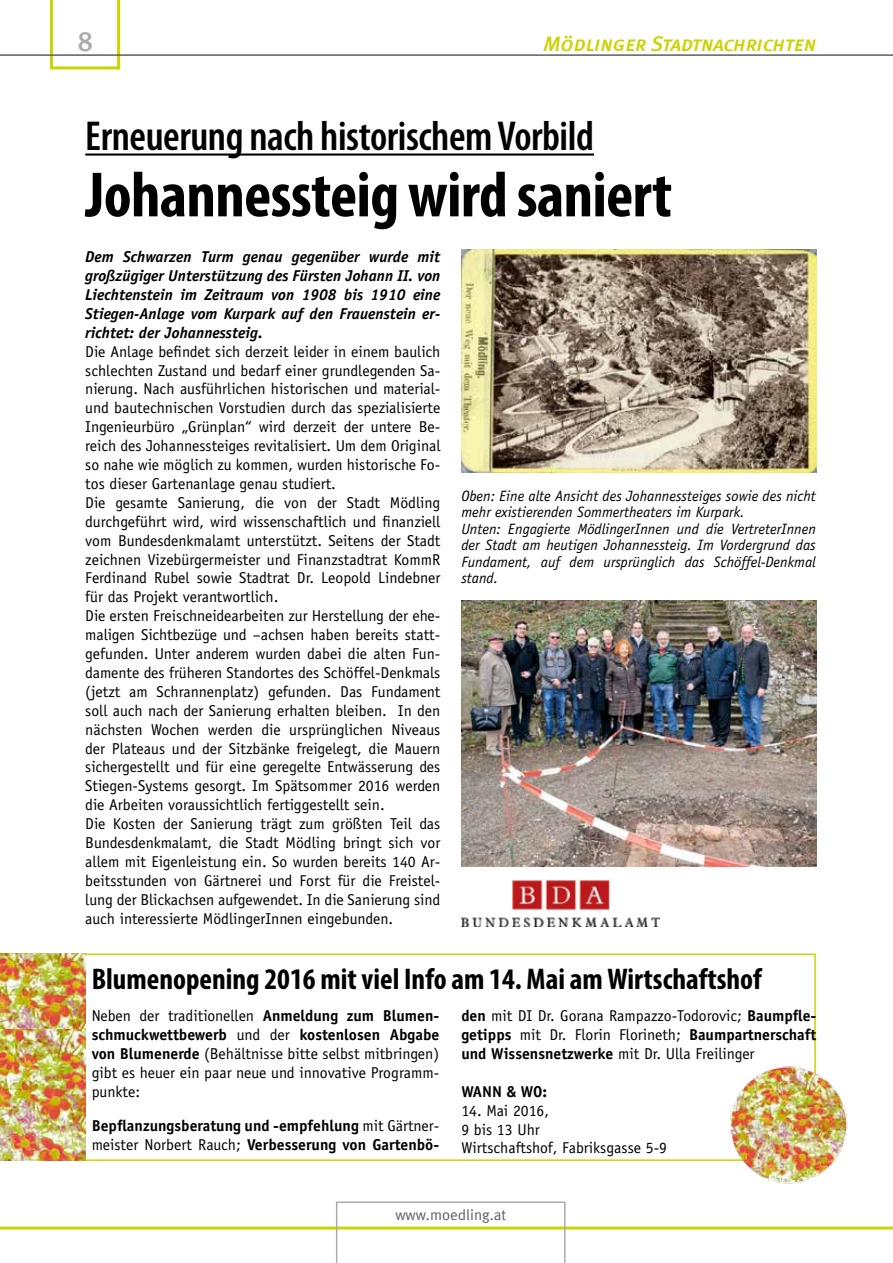
<style>
.page{position:relative;width:893px;height:1263px;background:#fff}
.page>*{position:absolute;margin:0;border:0;box-sizing:border-box;transform-origin:0 0}
.t1{font:700 condensed 64.5px "Myriad Pro";letter-spacing:-.01em;color:#000}
.t2{font:600 condensed 42px "Myriad Pro";letter-spacing:-.01em;color:#000}
.t3{font:700 condensed 30px "Myriad Pro";color:#000}
.t4{font:28.05px "Meta Medium LF";color:#ababac;scale:.96 1}
.t5{font:21px "Meta Medium Italic Caps";letter-spacing:-.01em;color:#cad400}
.t6{font:15.75px/18.9px "Officina Sans";color:#000}
.t7{font:italic 700 15.75px/18.9px "Officina Sans";color:#000;text-align:justify}
.t8{font:700 15.75px/18.9px "Officina Sans";color:#000}
.t9{font:italic 15px/16.5px "Officina Sans";color:#000}
.t10{font:15px "Meta Normal";color:#5f5e5e}
.s1{font-weight:700}
.s2{font-weight:400}
</style>
<div class="page">
<svg style="left:85px;top:953px;width:731px;height:208px"></svg>
<svg style="left:50px;top:0;width:70px;height:69px"></svg>
<hr style="left:0;top:54px;width:893px;height:2px;background:#5f5e5e">
<hr style="left:0;top:1226px;width:893px;height:3px;background:#cad400">
<svg style="left:336px;top:1201px;width:230px;height:62px"></svg>
<img style="left:723px;top:1059px;width:125px;height:125px">
<img style="left:0;top:953px;width:85px;height:76px">
<img style="left:0;top:1029px;width:85px;height:132px">
<hr style="left:85px;top:153px;width:509px;height:3px;background:#000">
<img style="left:462px;top:250px;width:355px;height:222px">
<img style="left:461px;top:601px;width:356px;height:265px">
<img style="left:462px;top:880px;width:197px;height:46px">
<h3 class="t4" style="left:78px;top:25px;width:17px">8</h3>
<h3 class="t5" style="left:543px;top:31px;width:275px">Mödlinger Stadtnachrichten</h3>
<h2 class="t2" style="left:85px;top:113px;width:510px">Erneuerung nach historischem Vorbild</h2>
<h1 class="t1" style="left:85px;top:155px;width:588px">Johannessteig wird saniert</h1>
<p class="t7" style="left:85px;top:247px;width:357px">Dem Schwarzen Turm genau gegenüber wurde mit großzügiger Unterstützung des Fürsten Johann II. von Liechtenstein im Zeitraum von 1908 bis 1910 eine Stiegen-Anlage vom Kurpark auf den Frauenstein er&shy;richtet: der Johannessteig.</p>
<p class="t6" style="left:85px;top:342px;width:357px">Die Anlage befindet sich derzeit leider in einem baulich schlechten Zustand und bedarf einer grundlegenden Sa&shy;nierung. Nach ausführlichen historischen und material&shy;und bautechnischen Vorstudien durch das spezialisierte Ingenieurbüro „Grünplan“ wird derzeit der untere Be&shy;reich des Johannessteiges revitalisiert. Um dem Original so nahe wie möglich zu kommen, wurden historische Fo&shy;tos dieser Gartenanlage genau studiert.<br>Die gesamte Sanierung, die von der Stadt Mödling durchgeführt wird, wird wissenschaftlich und finanziell vom Bundesdenkmalamt unterstützt. Seitens der Stadt zeichnen Vizebürgermeister und Finanzstadtrat KommR Ferdinand Rubel sowie Stadtrat Dr. Leopold Lindebner für das Projekt verantwortlich.<br>Die ersten Freischneidearbeiten zur Herstellung der ehe&shy;maligen Sichtbezüge und –achsen haben bereits statt&shy;gefunden. Unter anderem wurden dabei die alten Fun&shy;damente des früheren Standortes des Schöffel-Denkmals (jetzt am Schrannenplatz) gefunden. Das Fundament soll auch nach der Sanierung erhalten bleiben. In den nächsten Wochen werden die ursprünglichen Niveaus der Plateaus und der Sitzbänke freigelegt, die Mauern sichergestellt und für eine geregelte Entwässerung des Stiegen-Systems gesorgt. Im Spätsommer 2016 werden die Arbeiten voraussichtlich fertiggestellt sein.<br>Die Kosten der Sanierung trägt zum größten Teil das Bundesdenkmalamt, die Stadt Mödling bringt sich vor allem mit Eigenleistung ein. So wurden bereits 140 Ar&shy;beitsstunden von Gärtnerei und Forst für die Freistel&shy;lung der Blickachsen aufgewendet. In die Sanierung sind auch interessierte MödlingerInnen eingebunden.</p>
<p class="t9" style="left:461px;top:487px;width:356px">Oben: Eine alte Ansicht des Johannessteiges sowie des nicht mehr existierenden Sommertheaters im Kurpark.<br>Unten: Engagierte MödlingerInnen und die VertreterInnen der Stadt am heutigen Johannessteig. Im Vordergrund das Fundament, auf dem ursprünglich das Schöffel-Denkmal stand.</p>
<h3 class="t3" style="left:92px;top:960px;width:672px">Blumenopening 2016 mit viel Info am 14. Mai am Wirtschaftshof</h3>
<p class="t6" style="left:92px;top:1006px;width:349px;text-align:justify">Neben der traditionellen <span class="s1">Anmeldung zum Blumen&shy;schmuckwettbewerb</span> und der <span class="s1">kostenlosen Abgabe von Blumenerde</span> (Behältnisse bitte selbst mitbringen) gibt es heuer ein paar neue und innovative Programm&shy;punkte:</p>
<p class="t8" style="left:92px;top:1116px;width:349px">Bepflanzungsberatung und -empfehlung <span class="s2">mit Gärtner&shy;meister Norbert Rauch;</span> Verbesserung von Gartenbö-</p>
<p class="t6" style="left:461px;top:1006px;width:357px;text-align:justify"><span class="s1">den</span> mit DI Dr. Gorana Rampazzo-Todorovic; <span class="s1">Baumpfle&shy;getipps</span> mit Dr. Florin Florineth; <span class="s1">Baumpartnerschaft und Wissensnetzwerke</span> mit Dr. Ulla Freilinger</p>
<p class="t8" style="left:461px;top:1082px;width:87px">WANN &amp; WO:</p>
<p class="t6" style="left:461px;top:1101px;width:207px">14. Mai 2016,<br>9 bis 13 Uhr<br>Wirtschaftshof, Fabriksgasse 5-9</p>
<p class="t10" style="left:395px;top:1206px;width:112px">www.moedling.at</p>
</div>
